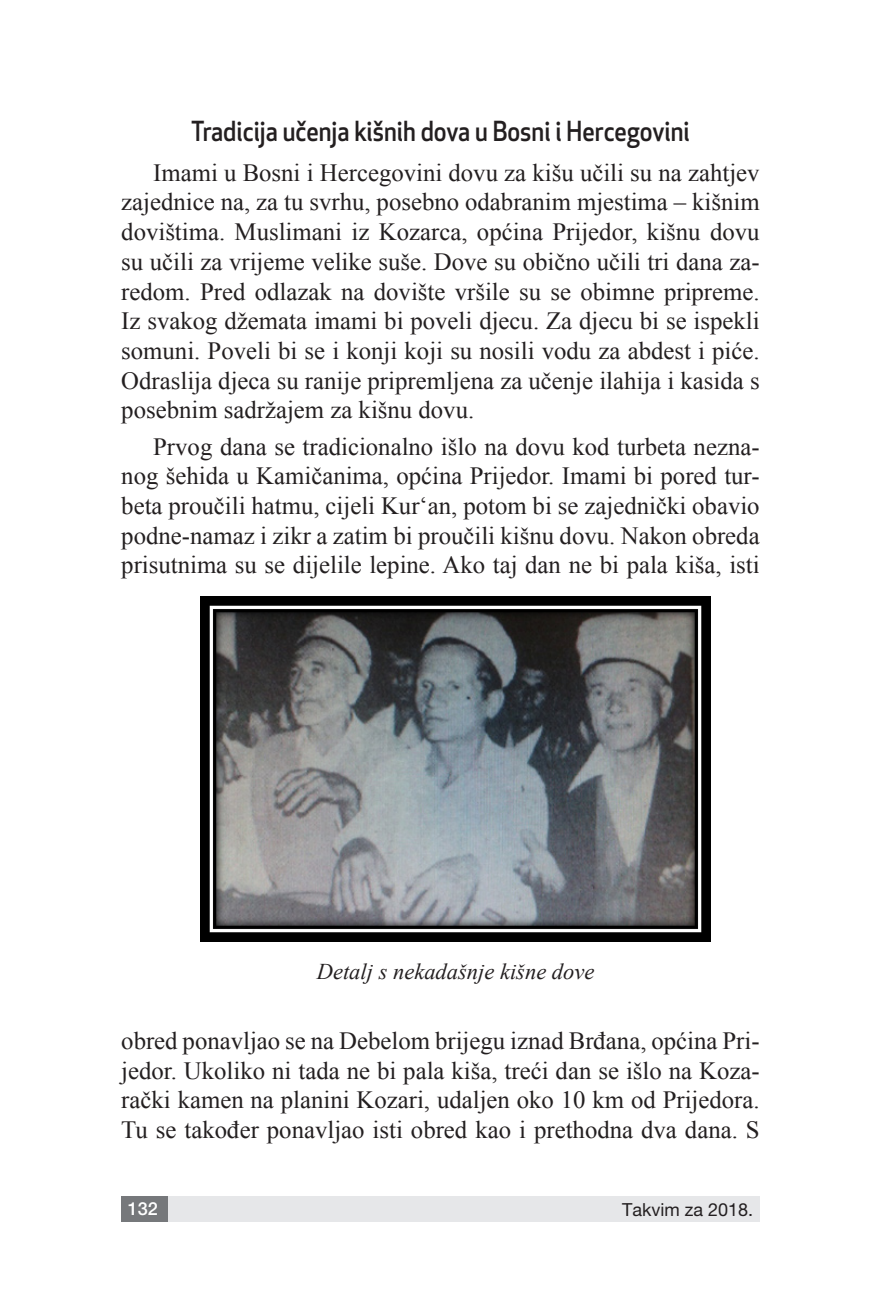
<style>
.page{position:relative;width:881px;height:1308px;background:#fff}
.page>*{position:absolute;margin:0;border:0;box-sizing:border-box;transform-origin:0 0}
.Podnaslov_central{font:500 27px "Apex New";color:#231f20;scale:.9 1}
.Tekst{font:24.75px/29.7px "Times New Roman";color:#231f20;text-align:justify}
.Tekst-2{font:italic 22.5px "Times New Roman";color:#231f20}
.t1{font:18px "Helvetica Neue LT Pro";color:#231f20}
.t2{font:500 18px "Helvetica Neue LT Pro";color:#fff}
</style>
<div class="page">
<div style="left:121px;top:1196px;width:638px;height:25px;background:#e6e7e9"></div>
<div style="left:121px;top:1196px;width:46px;height:25px;background:#76787b"></div>
<img style="left:200px;top:596px;width:510px;height:345px">
<p class="Podnaslov_central" style="left:191px;top:114px;width:555px">Tradicija učenja kišnih dova u Bosni i Hercegovini</p>
<p class="Tekst" style="left:121px;top:157px;width:639px;text-indent:32px">Imami u Bosni i Hercegovini dovu za kišu učili su na zahtjev zajednice na, za tu svrhu, posebno odabranim mjestima – kišnim dovištima. Muslimani iz Kozarca, općina Prijedor, kišnu dovu su učili za vrijeme velike suše. Dove su obično učili tri dana za&shy;redom. Pred odlazak na dovište vršile su se obimne pripreme.<br>Iz svakog džemata imami bi poveli djecu. Za djecu bi se ispekli somuni. Poveli bi se i konji koji su nosili vodu za abdest i piće.<br>Odraslija djeca su ranije pripremljena za učenje ilahija i kasida s posebnim sadržajem za kišnu dovu.</p>
<p class="Tekst" style="left:121px;top:431px;width:639px;text-indent:32px">Prvog dana se tradicionalno išlo na dovu kod turbeta nezna&shy;nog šehida u Kamičanima, općina Prijedor. Imami bi pored tur&shy;beta proučili hatmu, cijeli Kur‘an, potom bi se zajednički obavio podne-namaz i zikr a zatim bi proučili kišnu dovu. Nakon obreda prisutnima su se dijelile lepine. Ako taj dan ne bi pala kiša, isti</p>
<p class="Tekst-2" style="left:316px;top:956px;width:279px">Detalj s nekadašnje kišne dove</p>
<p class="Tekst" style="left:121px;top:1025px;width:639px">obred ponavljao se na Debelom brijegu iznad Brđana, općina Pri&shy;jedor. Ukoliko ni tada ne bi pala kiša, treći dan se išlo na Koza&shy;rački kamen na planini Kozari, udaljen oko 10 km od Prijedora.<br>Tu se također ponavljao isti obred kao i prethodna dva dana. S</p>
<p class="t2" style="left:128px;top:1197px;width:32px">132</p>
<p class="t1" style="left:622px;top:1198px;width:133px">Takvim za 2018.</p>
</div>
